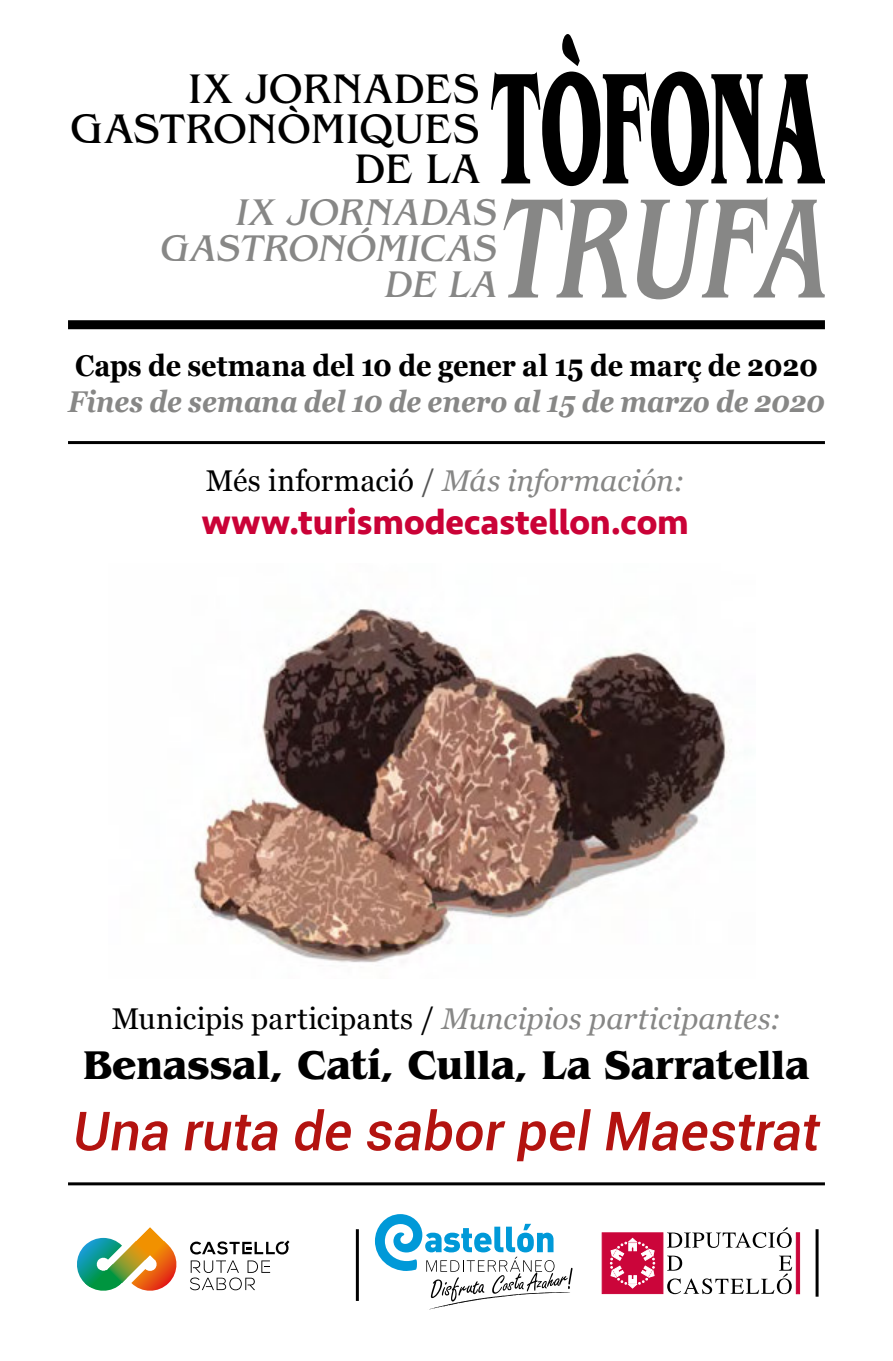
<style>
.page{position:relative;width:893px;height:1361px;background:#fff}
.page>*{position:absolute;margin:0;border:0;box-sizing:border-box;transform-origin:0 0}
.t1{font:italic 500 54px "Roboto";color:#b31310}
.t2{font:43.2px/40.2px "Benguiat";letter-spacing:.005em;color:#000;text-align:right}
.t3{font:700 42px "Benguiat";letter-spacing:.005em;color:#000;scale:.95 1}
.t4{font:italic 39px/36px "Benguiat";color:#878786;text-align:right}
.t5{font:700 36px "Seravek";letter-spacing:-.005em;color:#ca0237}
.t6{font:italic 30px "Georgia";color:#878786}
.t7{font:italic 700 30px "Georgia";letter-spacing:-.005em;color:#878786;scale:.89 1}
.t8{font:700 30px "Georgia";letter-spacing:-.005em;color:#000;scale:.9 1}
.s1{font-style:normal;color:#000}
.s2{font-style:normal;color:#565656}
</style>
<div class="page">
<svg style="left:77px;top:1227px;width:100px;height:64px"></svg>
<svg style="left:190px;top:1260px;width:80px;height:30px"></svg>
<svg style="left:190px;top:1240px;width:99px;height:14px"></svg>
<div style="left:796px;top:1232px;width:4px;height:61px;background:#cb053a;border:1px solid #cb053a"></div>
<div style="left:602px;top:1232px;width:61px;height:61px;background:#cb053a;border:1px solid #cb053a"></div>
<svg style="left:610px;top:1238px;width:45px;height:50px"></svg>
<svg style="left:667px;top:1227px;width:125px;height:21px"></svg>
<svg style="left:667px;top:1255px;width:125px;height:39px"></svg>
<svg style="left:375px;top:1214px;width:197px;height:96px"></svg>
<hr style="left:356px;top:1229px;width:3px;height:72px;background:#000">
<hr style="left:816px;top:1229px;width:3px;height:67px;background:#000">
<svg style="left:503px;top:197px;width:322px;height:102px"></svg>
<svg style="left:491px;top:34px;width:334px;height:152px"></svg>
<div style="left:68px;top:320px;width:757px;height:9px;background:#000"></div>
<hr style="left:68px;top:1182px;width:757px;height:3px;background:#000">
<hr style="left:68px;top:441px;width:757px;height:3px;background:#000">
<img style="left:192px;top:609px;width:538px;height:354px">
<h2 class="t2" style="left:70px;top:69px;width:411px">IX JORNADES<br>GASTRONÒMIQUES<br>DE LA</h2>
<h3 class="t4" style="left:158px;top:195px;width:346px">IX JORNADAS<br>GASTRONÓMICAS<br>DE LA</h3>
<p class="t8" style="left:75px;top:343px;width:827px">Caps de setmana del 10 de gener al 15 de març de 2020</p>
<p class="t7" style="left:68px;top:379px;width:852px">Fines de semana del 10 de enero al 15 de marzo de 2020</p>
<p class="t6" style="left:206px;top:458px;width:481px"><span class="s1">Més informació</span> <span class="s2">/</span> Más información:</p>
<p class="t5" style="left:202px;top:493px;width:488px">www.turismodecastellon.com</p>
<p class="t6" style="left:112px;top:996px;width:671px"><span class="s1">Municipis participants /</span> Muncipios participantes:</p>
<h3 class="t3" style="left:84px;top:1041px;width:765px">Benassal, Catí, Culla, La Sarratella</h3>
<h1 class="t1" style="left:73px;top:1093px;width:748px">Una ruta de sabor pel Maestrat</h1>
</div>
